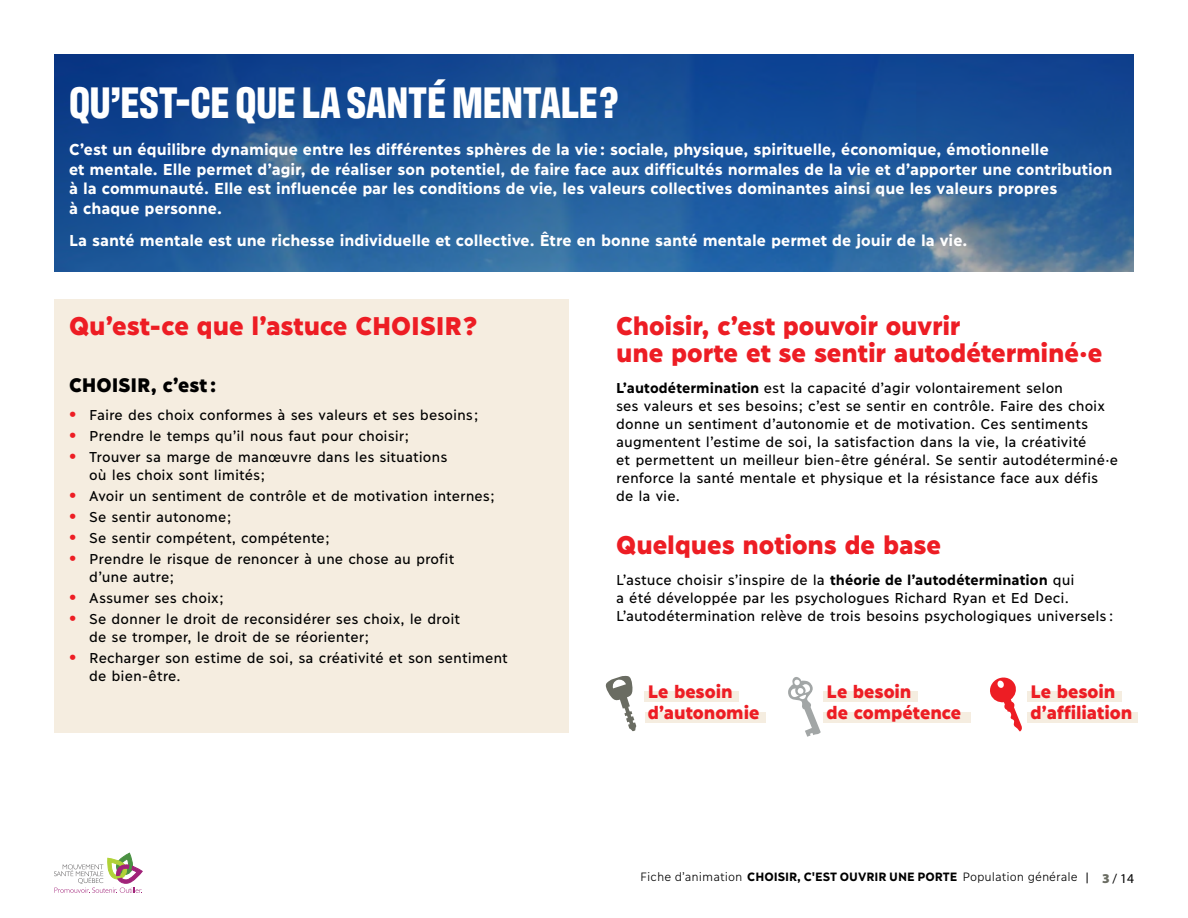
<style>
.page{position:relative;width:1188px;height:918px;background:#fff}
.page>*{position:absolute;margin:0;border:0;box-sizing:border-box;transform-origin:0 0}
.t1{font:700 45px "Antarctican Headline";color:#fff}
.t2{font:900 25.5px/27px "Ilisarniq";letter-spacing:-.005em;color:#ed1d24}
.t3{font:900 19.5px "Ilisarniq";color:#000}
.t4{font:900 18px/21px "Ilisarniq";letter-spacing:-.005em;color:#ed1d24}
.t5{font:700 15.75px/19.5px "Ilisarniq";color:#fff}
.t6{font:14.25px/18px "Ilisarniq";letter-spacing:.005em;color:#000}
.t7{font:13.5px "Myriad Pro";color:#000}
.t8{font:300 12px "Ilisarniq";color:#000}
.s1{font-weight:900;font-size:19.5px;color:#ed1d24}
.s2{font-weight:700}
.s3{font-weight:900;color:#6a6c62}
</style>
<div class="page">
<div style="left:645px;top:691px;width:94px;height:11px;background:#f5ede0"></div>
<div style="left:823px;top:691px;width:95px;height:11px;background:#f5ede0"></div>
<div style="left:1027px;top:691px;width:95px;height:11px;background:#f5ede0"></div>
<div style="left:645px;top:712px;width:121px;height:11px;background:#f5ede0"></div>
<div style="left:823px;top:712px;width:148px;height:11px;background:#f5ede0"></div>
<div style="left:1027px;top:712px;width:110px;height:11px;background:#f5ede0"></div>
<svg style="left:788px;top:677px;width:33px;height:60px"></svg>
<svg style="left:606px;top:676px;width:30px;height:55px"></svg>
<svg style="left:990px;top:677px;width:32px;height:54px"></svg>
<div style="left:54px;top:299px;width:514px;height:434px;background:#f5ede0"></div>
<img style="left:54px;top:54px;width:1080px;height:218px">
<svg style="left:54px;top:853px;width:88px;height:40px"></svg>
<h1 class="t1" style="left:69px;top:71px;width:551px">QU’EST-CE QUE LA SANTÉ MENTALE?</h1>
<p class="t5" style="left:69px;top:139px;width:1045px">C’est un équilibre dynamique entre les différentes sphères de la vie : sociale, physique, spirituelle, économique, émotionnelle<br>et mentale. Elle permet d’agir, de réaliser son potentiel, de faire face aux difficultés normales de la vie et d’apporter une contribution à la communauté. Elle est influencée par les conditions de vie, les valeurs collectives dominantes ainsi que les valeurs propres<br>à chaque personne.</p>
<p class="t5" style="left:69px;top:230px;width:900px">La santé mentale est une richesse individuelle et collective. Être en bonne santé mentale permet de jouir de la vie.</p>
<h2 class="t2" style="left:69px;top:311px;width:410px">Qu’est-ce que l’astuce CHOISIR?</h2>
<h3 class="t3" style="left:69px;top:370px;width:149px">CHOISIR, c’est :</h3>
<p class="t6" style="left:69px;top:405px;width:411px"><span class="s1">•</span> Faire des choix conformes à ses valeurs et ses besoins ;</p>
<p class="t6" style="left:69px;top:426px;width:341px"><span class="s1">•</span> Prendre le temps qu’il nous faut pour choisir;</p>
<p class="t6" style="left:89px;top:447px;width:360px;text-indent:-20px"><span class="s1">•</span> Trouver sa marge de manœuvre dans les situations où les choix sont limités;</p>
<p class="t6" style="left:69px;top:486px;width:427px"><span class="s1">•</span> Avoir un sentiment de contrôle et de motivation internes;</p>
<p class="t6" style="left:69px;top:507px;width:164px"><span class="s1">•</span> Se sentir autonome;</p>
<p class="t6" style="left:69px;top:528px;width:262px"><span class="s1">•</span> Se sentir compétent, compétente;</p>
<p class="t6" style="left:89px;top:549px;width:367px;text-indent:-20px"><span class="s1">•</span> Prendre le risque de renoncer à une chose au profit d’une autre;</p>
<p class="t6" style="left:69px;top:588px;width:156px"><span class="s1">•</span> Assumer ses choix;</p>
<p class="t6" style="left:89px;top:609px;width:372px;text-indent:-20px"><span class="s1">•</span> Se donner le droit de reconsidérer ses choix, le droit de se tromper, le droit de se réorienter;</p>
<p class="t6" style="left:89px;top:648px;width:420px;text-indent:-20px"><span class="s1">•</span> Recharger son estime de soi, sa créativité et son sentiment de bien-être.</p>
<h2 class="t2" style="left:616px;top:311px;width:488px">Choisir, c’est pouvoir ouvrir<br>une porte et se sentir autodéterminé·e</h2>
<p class="t6" style="left:616px;top:378px;width:503px"><span class="s2">L’autodétermination</span> est la capacité d’agir volontairement selon<br>ses valeurs et ses besoins; c’est se sentir en contrôle. Faire des choix donne un sentiment d’autonomie et de motivation. Ces sentiments augmentent l’estime de soi, la satisfaction dans la vie, la créativité<br>et permettent un meilleur bien-être général. Se sentir autodéterminé·e renforce la santé mentale et physique et la résistance face aux défis de la vie.</p>
<h2 class="t2" style="left:616px;top:530px;width:326px">Quelques notions de base</h2>
<p class="t6" style="left:616px;top:570px;width:499px">L’astuce choisir s’inspire de la <span class="s2">théorie de l’autodétermination</span> qui<br>a été développée par les psychologues Richard Ryan et Ed Deci.<br>L’autodétermination relève de trois besoins psychologiques universels :</p>
<p class="t4" style="left:648px;top:680px;width:113px">Le besoin d’autonomie</p>
<p class="t4" style="left:827px;top:680px;width:136px">Le besoin<br>de compétence</p>
<p class="t4" style="left:1031px;top:680px;width:103px">Le besoin d’affiliation</p>
<p class="t8" style="left:640px;top:868px;width:439px">Fiche d’animation <span class="s2">CHOISIR, C'EST OUVRIR UNE PORTE</span> Population générale</p>
<p class="t7" style="left:1102px;top:870px;width:33px"><span class="s3">3</span>/ 14</p>
</div>
